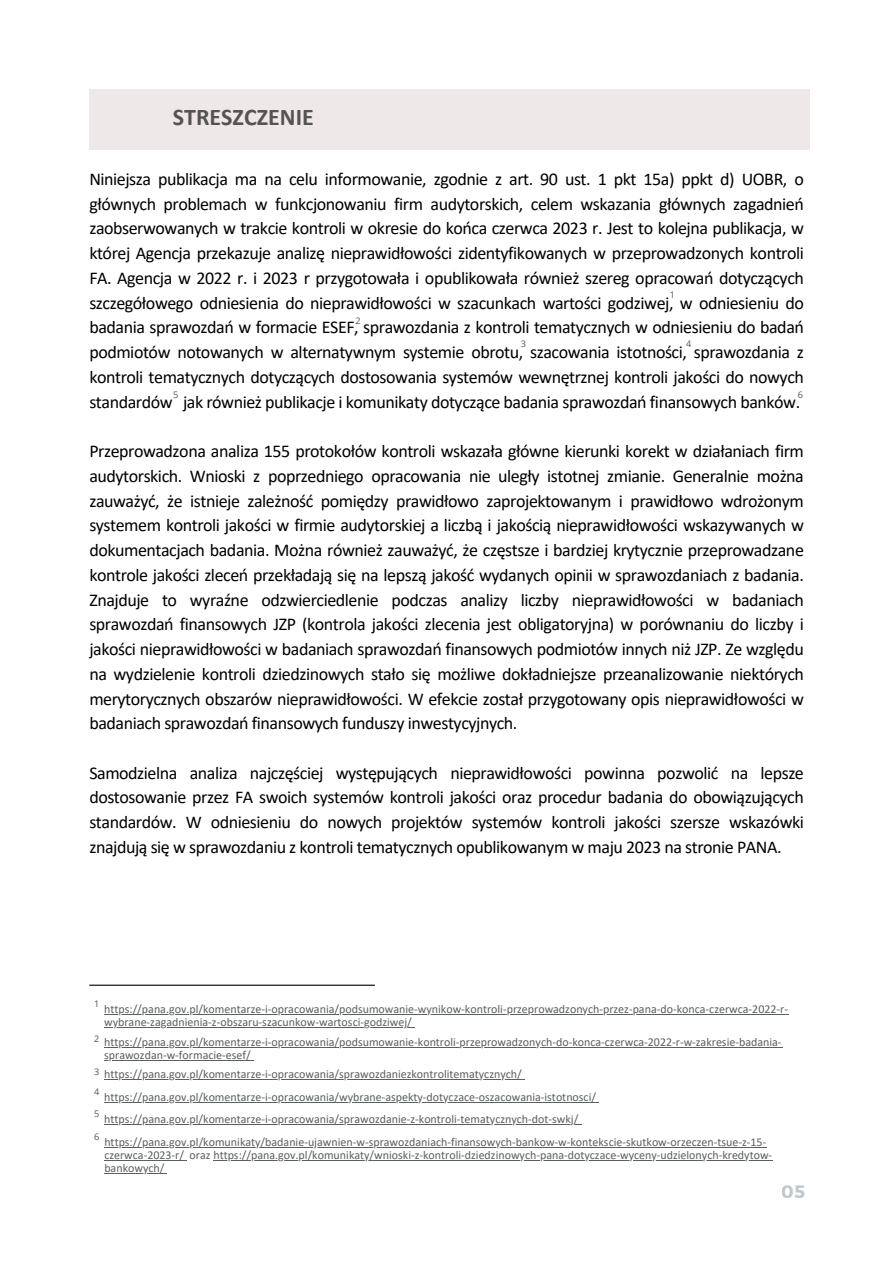
<style>
.page{position:relative;width:893px;height:1264px;background:#fff}
.page>*{position:absolute;margin:0;border:0;box-sizing:border-box;transform-origin:0 0}
.t1{font:700 24px "Calibri";color:#545454}
.t2{font:18px/24.8px "Calibri";letter-spacing:-.025em;color:#000;text-align:justify}
.t3{font:700 18px "Montserrat";color:#7e949c}
.t4{font:12px/13px "Calibri";color:#5c5f5f}
.t5{font:9.15px "Open Sans";color:#545454}
</style>
<div class="page">
<div style="left:89px;top:89px;width:720px;height:61px;background:#efe8e8"></div>
<hr style="left:89px;top:984px;width:286px;height:1px;background:#000">
<hr style="left:104px;top:1013px;width:684px;height:1px;background:#5c5f5f">
<hr style="left:104px;top:1026px;width:308px;height:1px;background:#5c5f5f">
<hr style="left:104px;top:1046px;width:678px;height:1px;background:#5c5f5f">
<hr style="left:104px;top:1059px;width:147px;height:1px;background:#5c5f5f">
<hr style="left:104px;top:1079px;width:418px;height:1px;background:#5c5f5f">
<hr style="left:104px;top:1101px;width:492px;height:1px;background:#5c5f5f">
<hr style="left:104px;top:1124px;width:475px;height:1px;background:#5c5f5f">
<hr style="left:104px;top:1146px;width:662px;height:1px;background:#5c5f5f">
<hr style="left:104px;top:1159px;width:80px;height:1px;background:#5c5f5f">
<hr style="left:213px;top:1159px;width:559px;height:1px;background:#5c5f5f">
<hr style="left:104px;top:1172px;width:60px;height:1px;background:#5c5f5f">
<p class="t1" style="left:173px;top:107px;width:142px">STRESZCZENIE</p>
<p class="t2" style="left:89px;top:168px;width:716px">Niniejsza publikacja ma na celu informowanie, zgodnie z art. 90 ust. 1 pkt 15a) ppkt d) UOBR, o głównych problemach w funkcjonowaniu firm audytorskich, celem wskazania głównych zagadnień zaobserwowanych w trakcie kontroli w okresie do końca czerwca 2023 r. Jest to kolejna publikacja, w której Agencja przekazuje analizę nieprawidłowości zidentyfikowanych w przeprowadzonych kontroli FA. Agencja w 2022 r. i 2023 r przygotowała i opublikowała również szereg opracowań dotyczących szczegółowego odniesienia do nieprawidłowości w szacunkach wartości godziwej, w odniesieniu do badania sprawozdań w formacie ESEF, sprawozdania z kontroli tematycznych w odniesieniu do badań podmiotów notowanych w alternatywnym systemie obrotu, szacowania istotności, sprawozdania z kontroli tematycznych dotyczących dostosowania systemów wewnętrznej kontroli jakości do nowych standardów jak również publikacje i komunikaty dotyczące badania sprawozdań finansowych banków.</p>
<p class="t2" style="left:89px;top:440px;width:716px">Przeprowadzona analiza 155 protokołów kontroli wskazała główne kierunki korekt w działaniach firm audytorskich. Wnioski z poprzedniego opracowania nie uległy istotnej zmianie. Generalnie można zauważyć, że istnieje zależność pomiędzy prawidłowo zaprojektowanym i prawidłowo wdrożonym systemem kontroli jakości w firmie audytorskiej a liczbą i jakością nieprawidłowości wskazywanych w dokumentacjach badania. Można również zauważyć, że częstsze i bardziej krytycznie przeprowadzane kontrole jakości zleceń przekładają się na lepszą jakość wydanych opinii w sprawozdaniach z badania.<br>Znajduje to wyraźne odzwierciedlenie podczas analizy liczby nieprawidłowości w badaniach sprawozdań finansowych JZP (kontrola jakości zlecenia jest obligatoryjna) w porównaniu do liczby i jakości nieprawidłowości w badaniach sprawozdań finansowych podmiotów innych niż JZP. Ze względu na wydzielenie kontroli dziedzinowych stało się możliwe dokładniejsze przeanalizowanie niektórych merytorycznych obszarów nieprawidłowości. W efekcie został przygotowany opis nieprawidłowości w badaniach sprawozdań finansowych funduszy inwestycyjnych.</p>
<p class="t2" style="left:89px;top:761px;width:716px">Samodzielna analiza najczęściej występujących nieprawidłowości powinna pozwolić na lepsze dostosowanie przez FA swoich systemów kontroli jakości oraz procedur badania do obowiązujących standardów. W odniesieniu do nowych projektów systemów kontroli jakości szersze wskazówki znajdują się w sprawozdaniu z kontroli tematycznych opublikowanym w maju 2023 na stronie PANA.</p>
<p class="t5" style="left:670px;top:288px;width:7px">1</p>
<p class="t5" style="left:355px;top:314px;width:7px">2</p>
<p class="t5" style="left:521px;top:337px;width:7px">3</p>
<p class="t5" style="left:686px;top:337px;width:7px">4</p>
<p class="t5" style="left:173px;top:388px;width:7px">5</p>
<p class="t5" style="left:797px;top:388px;width:7px">6</p>
<p class="t5" style="left:94px;top:996px;width:7px">1</p>
<p class="t4" style="left:104px;top:1003px;width:685px">https://pana.gov.pl/komentarze-i-opracowania/podsumowanie-wynikow-kontroli-przeprowadzonych-przez-pana-do-konca-czerwca-2022-r&shy;wybrane-zagadnienia-z-obszaru-szacunkow-wartosci-godziwej/</p>
<p class="t5" style="left:94px;top:1032px;width:7px">2</p>
<p class="t4" style="left:104px;top:1036px;width:679px">https://pana.gov.pl/komentarze-i-opracowania/podsumowanie-kontroli-przeprowadzonych-do-konca-czerwca-2022-r-w-zakresie-badania&shy;sprawozdan-w-formacie-esef/</p>
<p class="t5" style="left:94px;top:1065px;width:7px">3</p>
<p class="t4" style="left:104px;top:1068px;width:419px">https://pana.gov.pl/komentarze-i-opracowania/sprawozdaniezkontrolitematycznych/</p>
<p class="t5" style="left:94px;top:1085px;width:7px">4</p>
<p class="t4" style="left:104px;top:1091px;width:493px">https://pana.gov.pl/komentarze-i-opracowania/wybrane-aspekty-dotyczace-oszacowania-istotnosci/</p>
<p class="t5" style="left:94px;top:1107px;width:7px">5</p>
<p class="t4" style="left:104px;top:1113px;width:475px">https://pana.gov.pl/komentarze-i-opracowania/sprawozdanie-z-kontroli-tematycznych-dot-swkj/</p>
<p class="t5" style="left:94px;top:1130px;width:7px">6</p>
<p class="t4" style="left:104px;top:1136px;width:669px">https://pana.gov.pl/komunikaty/badanie-ujawnien-w-sprawozdaniach-finansowych-bankow-w-kontekscie-skutkow-orzeczen-tsue-z-15- czerwca-2023-r/ oraz https://pana.gov.pl/komunikaty/wnioski-z-kontroli-dziedzinowych-pana-dotyczace-wyceny-udzielonych-kredytow&shy;bankowych/</p>
<p class="t3" style="left:781px;top:1180px;width:25px">05</p>
</div>
